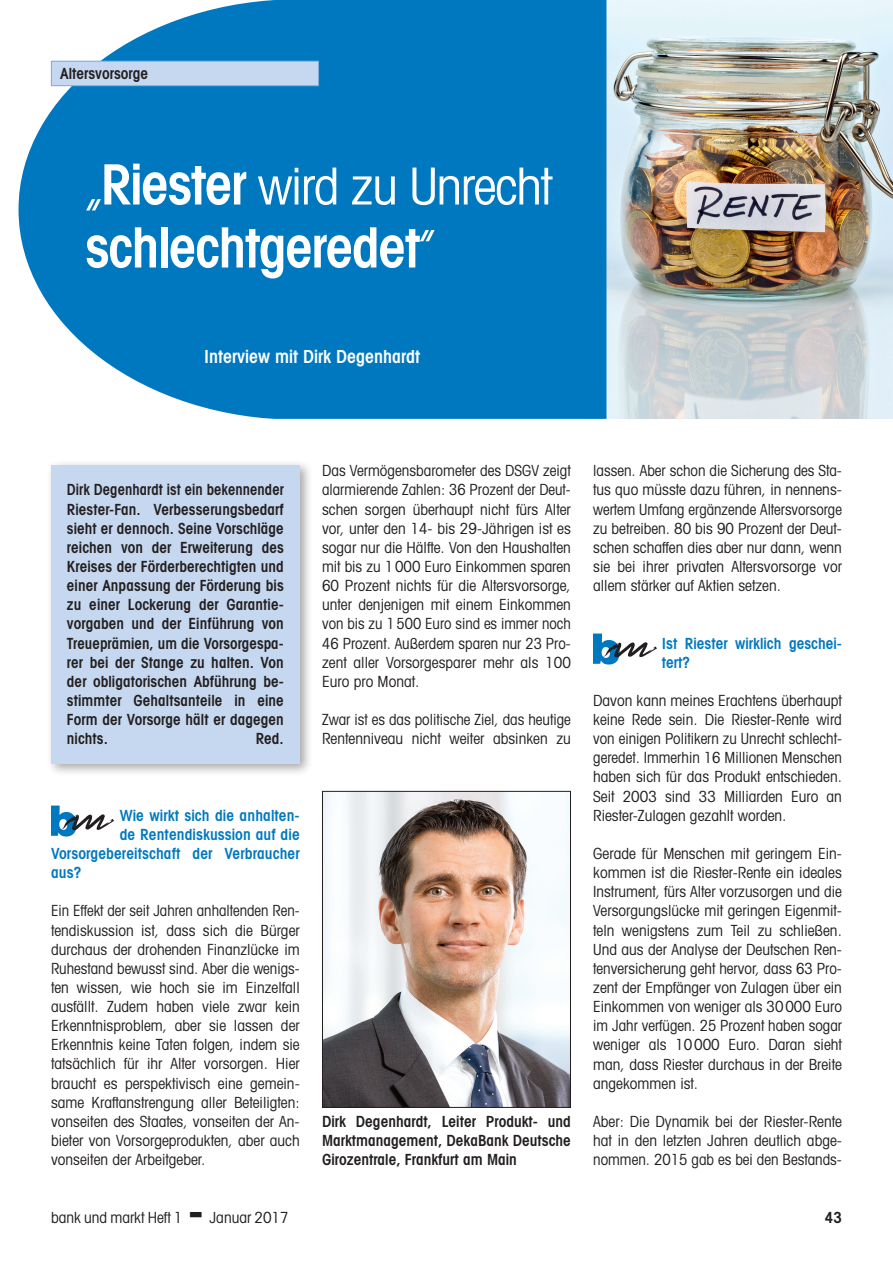
<style>
.page{position:relative;width:893px;height:1263px;background:#fff}
.page>*{position:absolute;margin:0;border:0;box-sizing:border-box;transform-origin:0 0}
.t1{font:600 condensed 55.5px "Avant Garde";letter-spacing:-.025em;color:#fff}
.t2{font:condensed 51px "Avant Garde";letter-spacing:-.025em;color:#fff}
.t3{font:600 condensed 18px "Avant Garde";color:#fff}
.t4{font:condensed 15.3px/19.2px "Avant Garde";color:#231f20;text-align:justify}
.t5{font:600 condensed 15.3px/19.2px "Avant Garde";color:#231f20;text-align:justify;scale:.95 1}
.t6{font:600 condensed 15.3px/19.2px "Avant Garde";letter-spacing:.005em;color:#0078c0}
.t7{font:600 condensed 15.3px/19.2px "Avant Garde";color:#231f20;text-align:justify}
.s1{font-weight:600;font-size:55.5px}
.s2{font-weight:400;font-size:51px}
</style>
<div class="page">
<img style="left:606px;top:0;width:287px;height:419px">
<svg style="left:19px;top:0;width:587px;height:419px;background:#1985c6"></svg>
<div style="left:51px;top:61px;width:268px;height:25px;background:#c6d8ef"></div>
<div style="left:51px;top:61px;width:268px;height:25px;border:1px solid #7aabdb"></div>
<div style="left:46px;top:460px;width:267px;height:317px;background:#231f20;opacity:.4"></div>
<div style="left:51px;top:465px;width:249px;height:298px;background:#c6d8ef"></div>
<img style="left:51px;top:805px;width:24px;height:31px">
<img style="left:58px;top:813px;width:56px;height:19px">
<img style="left:593px;top:633px;width:25px;height:31px">
<img style="left:600px;top:640px;width:57px;height:20px">
<img style="left:324px;top:793px;width:245px;height:313px">
<div style="left:322px;top:791px;width:249px;height:317px;border:1px solid #231f20"></div>
<p class="t7" style="left:60px;top:64px;width:89px">Altersvorsorge</p>
<h2 class="t2" style="left:85px;top:155px;width:468px">„<span class="s1">Riester</span> wird zu Unrecht</h2>
<h1 class="t1" style="left:85px;top:214px;width:352px">schlechtgeredet<span class="s2">”</span></h1>
<p class="t3" style="left:204px;top:345px;width:218px">Interview mit Dirk Degenhardt</p>
<p class="t5" style="left:67px;top:480px;width:230px">Dirk Degenhardt ist ein bekennender Riester-Fan. Verbesserungsbedarf sieht er dennoch. Seine Vorschläge reichen von der Erweiterung des Kreises der Förderberechtigten und einer Anpassung der Förderung bis zu einer Lockerung der Garantie&shy;vorgaben und der Einführung von Treueprämien, um die Vorsorgespa&shy;rer bei der Stange zu halten. Von der obligatorischen Abführung be&shy;stimmter Gehaltsanteile in eine Form der Vorsorge hält er dagegen nichts.</p>
<p class="t7" style="left:256px;top:729px;width:30px">Red.</p>
<p class="t6" style="left:120px;top:805px;width:182px">Wie wirkt sich die anhalten-</p>
<p class="t6" style="left:120px;top:824px;width:181px">de Rentendiskussion auf die</p>
<p class="t6" style="left:51px;top:844px;width:250px">Vorsorgebereitschaft der Verbraucher</p>
<p class="t6" style="left:51px;top:863px;width:32px">aus?</p>
<p class="t4" style="left:51px;top:901px;width:250px">Ein Effekt der seit Jahren anhaltenden Ren&shy;tendiskussion ist, dass sich die Bürger durchaus der drohenden Finanzlücke im Ruhestand bewusst sind. Aber die wenigs&shy;ten wissen, wie hoch sie im Einzelfall ausfällt. Zudem haben viele zwar kein Erkenntnisproblem, aber sie lassen der Erkenntnis keine Taten folgen, indem sie tatsächlich für ihr Alter vorsorgen. Hier braucht es perspektivisch eine gemein&shy;same Kraftanstrengung aller Beteiligten: vonseiten des Staates, vonseiten der An&shy;bieter von Vorsorgeprodukten, aber auch vonseiten der Arbeitgeber.</p>
<p class="t4" style="left:322px;top:461px;width:250px">Das Vermögensbarometer des DSGV zeigt alarmierende Zahlen: 36 Prozent der Deut&shy;schen sorgen überhaupt nicht fürs Alter vor, unter den 14- bis 29-Jährigen ist es sogar nur die Hälfte. Von den Haushalten mit bis zu 1000 Euro Einkommen sparen 60 Prozent nichts für die Altersvorsorge, unter denjenigen mit einem Einkommen von bis zu 1500 Euro sind es immer noch 46 Prozent. Außerdem sparen nur 23 Pro&shy;zent aller Vorsorgesparer mehr als 100<br>Euro pro Monat.</p>
<p class="t4" style="left:322px;top:710px;width:250px">Zwar ist es das politische Ziel, das heutige<br>Rentenniveau nicht weiter absinken zu</p>
<p class="t7" style="left:322px;top:1111px;width:250px">Dirk Degenhardt, Leiter Produkt- und Marktmanagement, DekaBank Deutsche Girozentrale, Frankfurt am Main</p>
<p class="t4" style="left:593px;top:461px;width:250px">lassen. Aber schon die Sicherung des Sta&shy;tus quo müsste dazu führen, in nennens&shy;wertem Umfang ergänzende Altersvorsorge zu betreiben. 80 bis 90 Prozent der Deut&shy;schen schaffen dies aber nur dann, wenn sie bei ihrer privaten Altersvorsorge vor allem stärker auf Aktien setzen.</p>
<p class="t6" style="left:662px;top:633px;width:182px">Ist Riester wirklich geschei&shy;tert?</p>
<p class="t4" style="left:593px;top:690px;width:250px">Davon kann meines Erachtens überhaupt keine Rede sein. Die Riester-Rente wird von einigen Politikern zu Unrecht schlecht&shy;geredet. Immerhin 16 Millionen Menschen haben sich für das Produkt entschieden.<br>Seit 2003 sind 33 Milliarden Euro an Riester-Zulagen gezahlt worden.</p>
<p class="t4" style="left:593px;top:843px;width:250px">Gerade für Menschen mit geringem Ein&shy;kommen ist die Riester-Rente ein ideales Instrument, fürs Alter vorzusorgen und die Versorgungslücke mit geringen Eigenmit&shy;teln wenigstens zum Teil zu schließen.<br>Und aus der Analyse der Deutschen Ren&shy;tenversicherung geht hervor, dass 63 Pro&shy;zent der Empfänger von Zulagen über ein Einkommen von weniger als 30000 Euro im Jahr verfügen. 25 Prozent haben sogar weniger als 10000 Euro. Daran sieht man, dass Riester durchaus in der Breite angekommen ist.</p>
<p class="t4" style="left:593px;top:1111px;width:250px">Aber: Die Dynamik bei der Riester-Rente hat in den letzten Jahren deutlich abge&shy;nommen. 2015 gab es bei den Bestands-</p>
<p class="t4" style="left:51px;top:1207px;width:133px">bank und markt Heft 1</p>
<p class="t4" style="left:209px;top:1207px;width:81px">Januar 2017</p>
<p class="t7" style="left:825px;top:1207px;width:19px">43</p>
</div>
